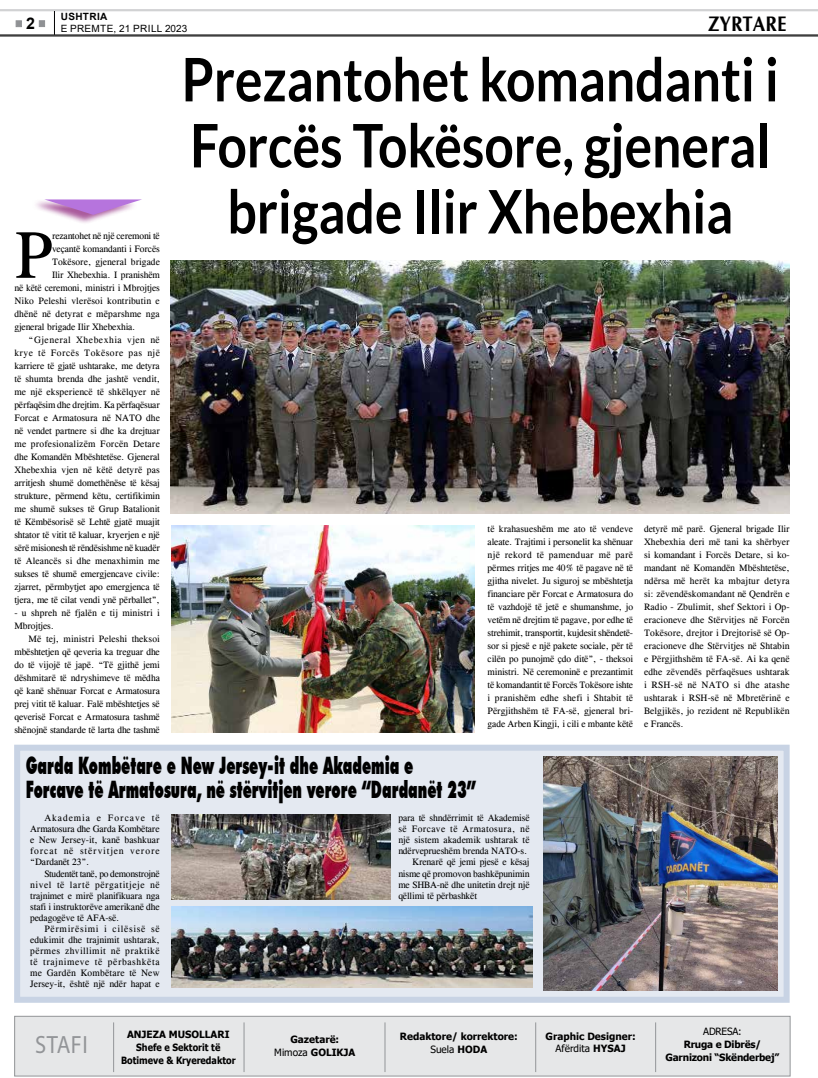
<style>
.page{position:relative;width:818px;height:1078px;background:#fff}
.page>*{position:absolute;margin:0;border:0;box-sizing:border-box;transform-origin:0 0}
.t1{font:66.9px "CG Times";color:#000}
.t2{font:700 60px/66px "Lato";color:#000;text-align:center;scale:.86 1}
.t3{font:25px "Myriad Pro";color:#939598;scale:.9 1}
.t4{font:900 24px/24px "Futura BT";color:#000;scale:.59 1}
.t5{font:700 21px "CG Omega";color:#000;scale:.9 1}
.t6{font:700 16px "Arial";color:#000}
.t7{font:700 10px/13px "Tahoma";color:#000;text-align:center}
.t8{font:700 10px/13px "Tahoma";letter-spacing:-.02em;color:#000;text-align:center}
.t9{font:10px "Arial";letter-spacing:.035em;color:#000}
.t10{font:700 10px "Arial";letter-spacing:.035em;color:#000}
.t11{font:10px "Tahoma";letter-spacing:-.02em;color:#000}
.t12{font:9.5px/13px "CG Times";letter-spacing:-.01em;color:#000;text-align:justify}
.t13{font:9.5px/13px "CG Times";letter-spacing:.01em;color:#000}
.t14{font:9.5px "CG Times";letter-spacing:.015em;color:#000}
.t15{font:9.5px "CG Times";letter-spacing:.025em;color:#000}
.t16{font:9.5px "CG Times";letter-spacing:.02em;color:#000}
.t17{font:9.5px "CG Times";letter-spacing:.05em;color:#000}
.t18{font:9.5px "CG Times";letter-spacing:.06em;color:#000}
.t19{font:9.5px "CG Times";letter-spacing:.045em;color:#000}
.s1{font-weight:400}
</style>
<div class="page">
<svg style="left:16px;top:21px;width:6px;height:6px"></svg>
<hr style="left:0;top:35px;width:818px;height:1px;background:#000">
<hr style="left:0;top:36px;width:818px;height:1px;background:#000">
<hr style="left:0;top:10px;width:818px;height:1px;background:#c7c8ca">
<hr style="left:0;top:11px;width:818px;height:1px;background:#c7c8ca">
<svg style="left:39px;top:21px;width:6px;height:6px"></svg>
<svg style="left:54px;top:11px;width:1px;height:24px"></svg>
<img style="left:172px;top:525px;width:302px;height:207px">
<div style="left:15px;top:1016px;width:775px;height:59px;background:#e6e7e8"></div>
<div style="left:14px;top:1015px;width:776px;height:61px;border:1px solid #939598"></div>
<hr style="left:113px;top:1022px;width:1px;height:49px;background:#939598">
<hr style="left:243px;top:1022px;width:1px;height:49px;background:#939598">
<hr style="left:384px;top:1022px;width:1px;height:49px;background:#939598">
<hr style="left:535px;top:1022px;width:1px;height:49px;background:#939598">
<hr style="left:655px;top:1022px;width:1px;height:49px;background:#939598">
<img style="left:171px;top:260px;width:618px;height:253px">
<div style="left:32px;top:199px;width:106px;height:26px;background:#8e257c;opacity:.75"></div>
<svg style="left:44px;top:199px;width:98px;height:16px"></svg>
<div style="left:14px;top:744px;width:775px;height:258px;background:#e4e9f1;border:6px solid #c8d3e4"></div>
<img style="left:172px;top:906px;width:361px;height:81px">
<img style="left:543px;top:756px;width:234px;height:234px">
<img style="left:172px;top:814px;width:218px;height:85px">
<p class="t10" style="left:61px;top:9px;width:48px">USHTRIA</p>
<h3 class="t6" style="left:26px;top:12px;width:10px">2</h3>
<p class="t9" style="left:61px;top:21px;width:128px">E PREMTE, 21 PRILL 2023</p>
<h3 class="t5" style="left:708px;top:11px;width:89px">ZYRTARE</h3>
<h1 class="t1" style="left:14px;top:216px;width:40px">P</h1>
<p class="t12" style="left:52px;top:229px;width:109px">rezantohet në një ceremoni të</p>
<p class="t12" style="left:52px;top:242px;width:109px">veçantë komandanti i Forcës</p>
<p class="t12" style="left:52px;top:255px;width:109px">Tokësore, gjeneral brigade</p>
<p class="t12" style="left:52px;top:268px;width:109px">Ilir Xhebexhia. I pranishëm</p>
<p class="t12" style="left:14px;top:281px;width:147px">në këtë ceremoni, ministri i Mbrojtjes</p>
<p class="t14" style="left:14px;top:295px;width:147px">Niko Peleshi vlerësoi kontributin e</p>
<p class="t14" style="left:14px;top:308px;width:147px">dhënë në detyrat e mëparshme nga</p>
<p class="t12" style="left:14px;top:320px;width:123px">gjeneral brigade Ilir Xhebexhia.</p>
<p class="t18" style="left:29px;top:334px;width:133px">“Gjeneral Xhebexhia vjen në</p>
<p class="t17" style="left:14px;top:347px;width:147px">krye të Forcës Tokësore pas një</p>
<p class="t12" style="left:14px;top:359px;width:147px">karriere të gjatë ushtarake, me detyra</p>
<p class="t12" style="left:14px;top:372px;width:147px">të shumta brenda dhe jashtë vendit,</p>
<p class="t13" style="left:14px;top:385px;width:147px">me një eksperiencë të shkëlqyer në</p>
<p class="t12" style="left:14px;top:398px;width:147px">përfaqësim dhe drejtim. Ka përfaqësuar</p>
<p class="t12" style="left:14px;top:411px;width:147px">Forcat e Armatosura në NATO dhe</p>
<p class="t12" style="left:14px;top:424px;width:147px">në vendet partnere si dhe ka drejtuar</p>
<p class="t15" style="left:14px;top:438px;width:147px">me profesionalizëm Forcën Detare</p>
<p class="t12" style="left:14px;top:450px;width:147px">dhe Komandën Mbështetëse. Gjeneral</p>
<p class="t16" style="left:14px;top:464px;width:147px">Xhebexhia vjen në këtë detyrë pas</p>
<p class="t12" style="left:14px;top:476px;width:147px">arritjesh shumë domethënëse të kësaj</p>
<p class="t12" style="left:14px;top:489px;width:147px">strukture, përmend këtu, certifikimin</p>
<p class="t12" style="left:14px;top:502px;width:147px">me shumë sukses të Grup Batalionit</p>
<p class="t12" style="left:14px;top:515px;width:147px">të Këmbësorisë së Lehtë gjatë muajit</p>
<p class="t12" style="left:14px;top:528px;width:147px">shtator të vitit të kaluar, kryerjen e një</p>
<p class="t12" style="left:14px;top:541px;width:147px">sërë misionesh të rëndësishme në kuadër</p>
<p class="t14" style="left:14px;top:555px;width:147px">të Aleancës si dhe menaxhimin me</p>
<p class="t12" style="left:14px;top:567px;width:147px">sukses të shumë emergjencave civile:</p>
<p class="t12" style="left:14px;top:580px;width:147px">zjarret, përmbytjet apo emergjenca të</p>
<p class="t12" style="left:14px;top:593px;width:147px">tjera, me të cilat vendi ynë përballet”,</p>
<p class="t13" style="left:14px;top:606px;width:147px">- u shpreh në fjalën e tij ministri i<br>Mbrojtjes.</p>
<p class="t12" style="left:14px;top:632px;width:147px;text-indent:14px">Më tej, ministri Peleshi theksoi mbështetjen që qeveria ka treguar dhe do të vijojë të japë. “Të gjithë jemi dëshmitarë të ndryshimeve të mëdha që kanë shënuar Forcat e Armatosura prej vitit të kaluar. Falë mbështetjes së qeverisë Forcat e Armatosura tashmë shënojnë standarde të larta dhe tashmë</p>
<h2 class="t2" style="left:182px;top:46px;width:696px">Prezantohet komandanti i<br>Forcës Tokësore, gjeneral brigade Ilir Xhebexhia</h2>
<p class="t12" style="left:487px;top:522px;width:147px">të krahasueshëm me ato të vendeve aleate. Trajtimi i personelit ka shënuar një rekord të pamenduar më parë përmes rritjes me 40% të pagave në të gjitha nivelet. Ju siguroj se mbështetja financiare për Forcat e Armatosura do të vazhdojë të jetë e shumanshme, jo vetëm në drejtim të pagave, por edhe të strehimit, transportit, kujdesit shëndetë&shy;sor si pjesë e një pakete sociale, për të cilën po punojmë çdo ditë”, - theksoi ministri. Në ceremoninë e prezantimit të komandantit të Forcës Tokësore ishte i pranishëm edhe shefi i Shtabit të Përgjithshëm të FA-së, gjeneral bri&shy;gade Arben Kingji, i cili e mbante këtë</p>
<p class="t12" style="left:644px;top:522px;width:147px">detyrë më parë. Gjeneral brigade Ilir Xhebexhia deri më tani ka shërbyer si komandant i Forcës Detare, si ko&shy;mandant në Komandën Mbështetëse, ndërsa më herët ka mbajtur detyra si: zëvendëskomandant në Qendrën e Radio - Zbulimit, shef Sektori i Op&shy;eracioneve dhe Stërvitjes në Forcën Tokësore, drejtor i Drejtorisë së Op&shy;eracioneve dhe Stërvitjes në Shtabin e Përgjithshëm të FA-së. Ai ka qenë edhe zëvendës përfaqësues ushtarak i RSH-së në NATO si dhe atashe ushtarak i RSH-së në Mbretërinë e Belgjikës, jo rezident në Republikën e Francës.</p>
<h3 class="t4" style="left:26px;top:753px;width:764px">Garda Kombëtare e New Jersey-it dhe Akademia e<br>Forcave të Armatosura, në stërvitjen verore “Dardanët 23”</h3>
<p class="t12" style="left:30px;top:812px;width:131px;line-height:11px;text-indent:14px">Akademia e Forcave të Armatosura dhe Garda Kombëtare e New Jersey-it, kanë bashkuar forcat në stërvitjen verore “Dardanët 23”.</p>
<p class="t12" style="left:30px;top:867px;width:131px;line-height:11px;text-indent:14px">Studentët tanë, po demonstrojnë nivel të lartë përgatitjeje në trajnimet e mirë planifikuara nga stafi i instruktorëve amerikanë dhe pedagogëve të AFA-së.</p>
<p class="t12" style="left:30px;top:922px;width:131px;line-height:11px;text-indent:14px">Përmirësimi i cilësisë së edukimit dhe trajnimit ushtarak, përmes zhvillimit në praktikë të trajnimeve të përbashkëta me Gardën Kombëtare të New Jersey-it, është një ndër hapat e</p>
<p class="t12" style="left:398px;top:811px;width:133px">para të shndërrimit të Akademisë</p>
<p class="t19" style="left:398px;top:823px;width:133px">së Forcave të Armatosura, në</p>
<p class="t13" style="left:398px;top:833px;width:133px">një sistem akademik ushtarak të</p>
<p class="t12" style="left:398px;top:844px;width:130px">ndërveprueshëm brenda NATO-s.</p>
<p class="t12" style="left:412px;top:855px;width:118px">Krenarë që jemi pjesë e kësaj</p>
<p class="t12" style="left:398px;top:866px;width:133px">nisme që promovon bashkëpunimin</p>
<p class="t12" style="left:398px;top:877px;width:133px">me SHBA-në dhe unitetin drejt një</p>
<p class="t12" style="left:398px;top:888px;width:80px">qëllimi të përbashkët</p>
<h3 class="t3" style="left:35px;top:1029px;width:60px">staf i</h3>
<p class="t7" style="left:121px;top:1028px;width:116px">Anjeza Musollari<br>Shefe e Sektorit të<br>Botimeve &amp; Kryeredaktor</p>
<p class="t11" style="left:703px;top:1024px;width:40px">Adresa:</p>
<p class="t7" style="left:274px;top:1032px;width:82px">Gazetarë:<br><span class="s1">Mimoza</span> Golikja</p>
<p class="t7" style="left:430px;top:1030px;width:89px;text-align:left;text-indent:-31px">Redaktore/ korrektore:<br><span class="s1">Suela</span> Hoda</p>
<p class="t7" style="left:545px;top:1030px;width:91px;line-height:12px">Graphic Designer:<br><span class="s1">Afërdita</span> Hysaj</p>
<p class="t8" style="left:665px;top:1038px;width:115px">Rruga e Dibrës/<br>Garnizoni “Skënderbej”</p>
</div>
